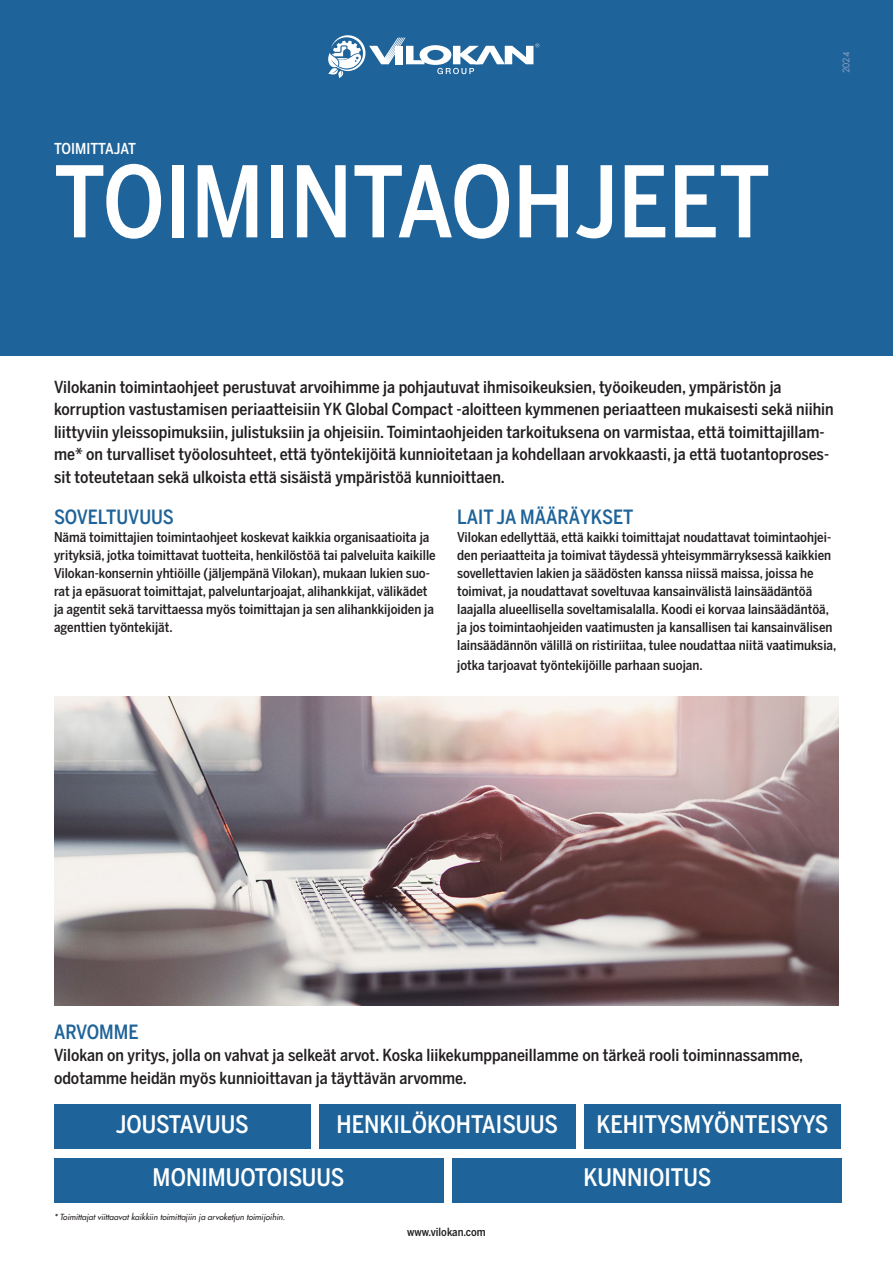
<style>
.page{position:relative;width:893px;height:1263px;background:#fff}
.page>*{position:absolute;margin:0;border:0;box-sizing:border-box;transform-origin:0 0}
.t1{font:500 97.5px "Benton Sans Cond";color:#fff}
.t2{font:500 24px "Benton Sans Cond";color:#fff}
.t3{font:500 19.5px "Benton Sans Cond";color:#1e6399}
.t4{font:500 16.5px/22.5px "Benton Sans Cond";color:#231f20}
.t5{font:500 15px "Benton Sans Cond";color:#fff}
.t6{font:500 13.5px/18px "Benton Sans Cond";color:#231f20}
.t7{font:500 11.25px "Benton Sans Cond";color:#231f20}
.t8{font:500 9px "Futura Std";color:#839fc4}
.t9{font:italic 500 8.25px "Futura Std";color:#231f20}
</style>
<div class="page">
<div style="left:0;top:0;width:893px;height:355px;background:#1e6399"></div>
<svg style="left:328px;top:35px;width:211px;height:43px"></svg>
<div style="left:54px;top:1104px;width:257px;height:45px;background:#1e6399"></div>
<div style="left:319px;top:1104px;width:257px;height:45px;background:#1e6399"></div>
<div style="left:584px;top:1104px;width:257px;height:45px;background:#1e6399"></div>
<div style="left:54px;top:1158px;width:389px;height:44px;background:#1e6399"></div>
<div style="left:453px;top:1158px;width:389px;height:44px;background:#1e6399"></div>
<img style="left:54px;top:697px;width:785px;height:309px">
<p class="t5" style="left:54px;top:140px;width:83px">TOIMITTAJAT</p>
<p class="t1" style="left:54px;top:145px;width:718px">TOIMINTAOHJEET</p>
<p class="t8" style="left:840px;top:73px;width:22px;rotate:-90deg">2024</p>
<p class="t4" style="left:54px;top:375px;width:781px">Vilokanin toimintaohjeet perustuvat arvoihimme ja pohjautuvat ihmisoikeuksien, työoikeuden, ympäristön ja korruption vastustamisen periaatteisiin YK Global Compact -aloitteen kymmenen periaatteen mukaisesti sekä niihin liittyviin yleissopimuksiin, julistuksiin ja ohjeisiin. Toimintaohjeiden tarkoituksena on varmistaa, että toimittajillam&shy;me* on turvalliset työolosuhteet, että työntekijöitä kunnioitetaan ja kohdellaan arvokkaasti, ja että tuotantoproses&shy;sit toteutetaan sekä ulkoista että sisäistä ympäristöä kunnioittaen.</p>
<p class="t3" style="left:54px;top:505px;width:121px">SOVELTUVUUS</p>
<p class="t6" style="left:54px;top:528px;width:383px">Nämä toimittajien toimintaohjeet koskevat kaikkia organisaatioita ja yrityksiä, jotka toimittavat tuotteita, henkilöstöä tai palveluita kaikille Vilokan-konsernin yhtiöille (jäljempänä Vilokan), mukaan lukien suo&shy;rat ja epäsuorat toimittajat, palveluntarjoajat, alihankkijat, välikädet ja agentit sekä tarvittaessa myös toimittajan ja sen alihankkijoiden ja agenttien työntekijät.</p>
<p class="t3" style="left:457px;top:505px;width:178px">LAIT JA MÄÄRÄYKSET</p>
<p class="t6" style="left:457px;top:528px;width:381px">Vilokan edellyttää, että kaikki toimittajat noudattavat toimintaohjei&shy;den periaatteita ja toimivat täydessä yhteisymmärryksessä kaikkien sovellettavien lakien ja säädösten kanssa niissä maissa, joissa he toimivat, ja noudattavat soveltuvaa kansainvälistä lainsäädäntöä laajalla alueellisella soveltamisalalla. Koodi ei korvaa lainsäädäntöä, ja jos toimintaohjeiden vaatimusten ja kansallisen tai kansainvälisen lainsäädännön välillä on ristiriitaa, tulee noudattaa niitä vaatimuksia,</p>
<p class="t6" style="left:457px;top:655px;width:247px">jotka tarjoavat työntekijöille parhaan suojan.</p>
<p class="t3" style="left:54px;top:1020px;width:86px">ARVOMME</p>
<p class="t4" style="left:54px;top:1044px;width:751px">Vilokan on yritys, jolla on vahvat ja selkeät arvot. Koska liikekumppaneillamme on tärkeä rooli toiminnassamme, odotamme heidän myös kunnioittavan ja täyttävän arvomme.</p>
<p class="t2" style="left:116px;top:1110px;width:134px">JOUSTAVUUS</p>
<p class="t2" style="left:336px;top:1110px;width:223px">HENKILÖKOHTAISUUS</p>
<p class="t2" style="left:596px;top:1110px;width:234px">KEHITYSMYÖNTEISYYS</p>
<p class="t2" style="left:153px;top:1163px;width:193px">MONIMUOTOISUUS</p>
<p class="t2" style="left:584px;top:1163px;width:129px">KUNNIOITUS</p>
<p class="t9" style="left:54px;top:1212px;width:233px">* Toimittajat viittaavat kaikkiin toimittajiin ja arvoketjun toimijoihin.</p>
<p class="t7" style="left:407px;top:1226px;width:80px">www.vilokan.com</p>
</div>
